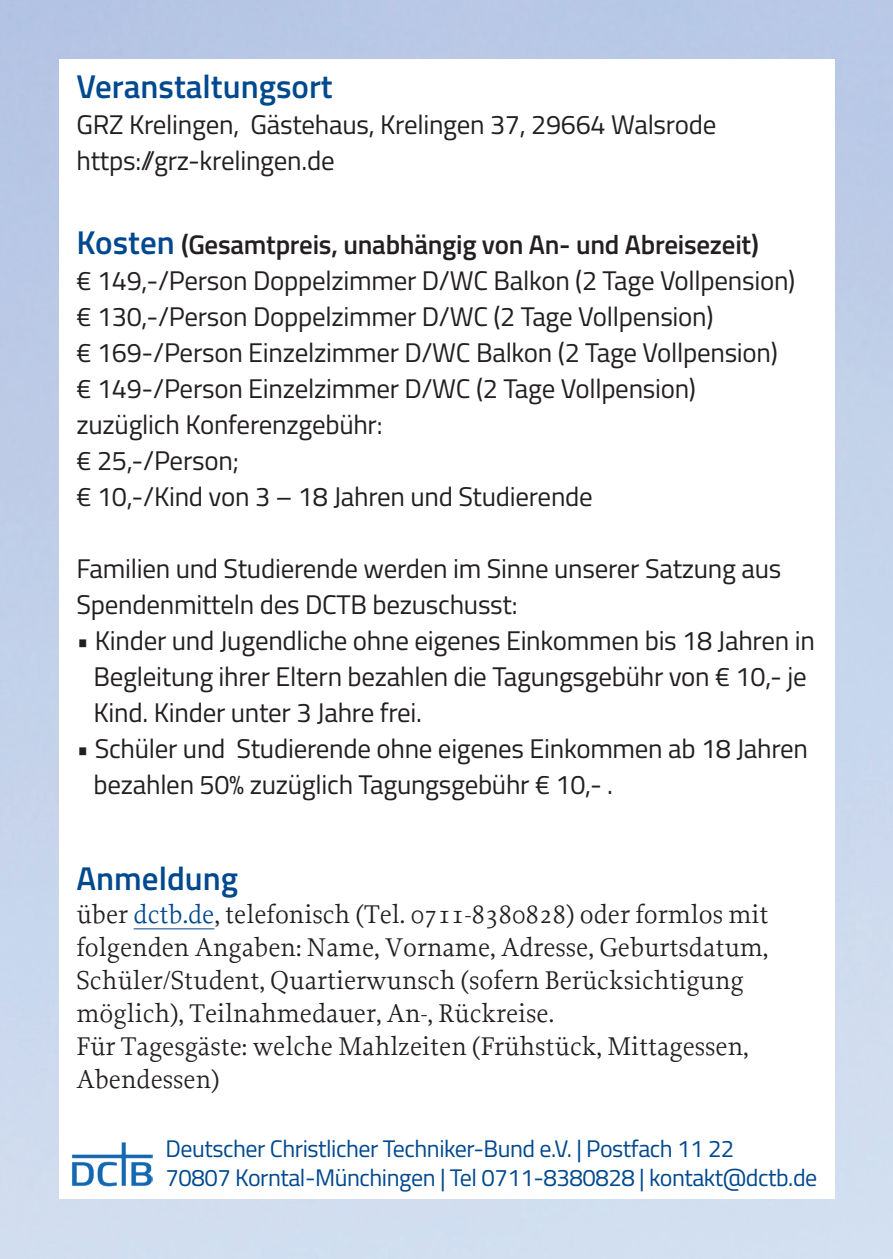
<style>
.page{position:relative;width:893px;height:1259px;background:#fff}
.page>*{position:absolute;margin:0;border:0;box-sizing:border-box;transform-origin:0 0}
.Infospalte_Ü_rb{font:600 33px "Titillium";color:#01498e}
.Infospalte_Text_lb{font:27px/36px "Titillium";letter-spacing:-.01em;color:#231f20}
.Infospalte_Text_rb{font:27px/33px "Proforma";color:#231f20;text-align:justify}
.Fließtext{font:27px/36px "Titillium";letter-spacing:-.01em;color:#231f20}
.Infospalte_Ü_rb-2{font:27px "Titillium";letter-spacing:-.01em;color:#231f20}
.Infospalte_Ü_rb-3{font:600 27px "Titillium";letter-spacing:-.01em;color:#231f20}
.t1{font:24px "Titillium";letter-spacing:-.02em;color:#01498e}
.s1{font-size:33px;color:#01498e}
.s2{color:#01498e}
</style>
<div class="page">
<hr style="left:134px;top:928px;width:80px;height:1px;background:#01498e">
<img style="left:71px;top:1142px;width:81px;height:44px">
<p class="Infospalte_Ü_rb" style="left:77px;top:62px;width:258px">Veranstaltungsort</p>
<p class="Infospalte_Ü_rb-2" style="left:77px;top:105px;width:641px">GRZ Krelingen, Gästehaus, Krelingen 37, 29664 Walsrode</p>
<p class="Infospalte_Ü_rb-2" style="left:77px;top:141px;width:260px">https://grz-krelingen.de</p>
<p class="Infospalte_Ü_rb-3" style="left:77px;top:224px;width:684px"><span class="s1">Kosten</span> (Gesamtpreis, unabhängig von An- und Abreisezeit)</p>
<p class="Infospalte_Text_lb" style="left:77px;top:261px;width:720px">€ 149,-/Person Doppelzimmer D/WC Balkon (2 Tage Vollpension)</p>
<p class="Infospalte_Text_lb" style="left:77px;top:297px;width:638px">€ 130,-/Person Doppelzimmer D/WC (2 Tage Vollpension)</p>
<p class="Infospalte_Text_lb" style="left:77px;top:333px;width:703px">€ 169-/Person Einzelzimmer D/WC Balkon (2 Tage Vollpension)</p>
<p class="Infospalte_Text_lb" style="left:77px;top:369px;width:621px">€ 149-/Person Einzelzimmer D/WC (2 Tage Vollpension)</p>
<p class="Infospalte_Text_lb" style="left:77px;top:405px;width:308px">zuzüglich Konferenzgebühr:</p>
<p class="Infospalte_Text_lb" style="left:77px;top:441px;width:164px">€ 25,-/Person;</p>
<p class="Infospalte_Text_lb" style="left:77px;top:477px;width:518px">€ 10,-/Kind von 3 – 18 Jahren und Studierende</p>
<p class="Infospalte_Text_lb" style="left:77px;top:549px;width:706px">Familien und Studierende werden im Sinne unserer Satzung aus<br>Spendenmitteln des DCTB bezuschusst:</p>
<p class="Fließtext" style="left:94px;top:621px;width:723px;text-indent:-17px">• Kinder und Jugendliche ohne eigenes Einkommen bis 18 Jahren in<br>Begleitung ihrer Eltern bezahlen die Tagungsgebühr von € 10,- je<br>Kind. Kinder unter 3 Jahre frei.</p>
<p class="Infospalte_Text_lb" style="left:94px;top:729px;width:716px;text-indent:-17px">• Schüler und Studierende ohne eigenes Einkommen ab 18 Jahren bezahlen 50% zuzüglich Tagungsgebühr € 10,- .</p>
<p class="Infospalte_Ü_rb" style="left:77px;top:854px;width:163px">Anmeldung</p>
<p class="Infospalte_Text_rb" style="left:77px;top:897px;width:693px">über <span class="s2">dctb.de</span>, telefonisch (Tel. 0711-8380828) oder formlos mit folgenden Angaben: Name, Vorname, Adresse, Geburtsdatum, Schüler/Student, Quartierwunsch (sofern Berücksichtigung</p>
<p class="Infospalte_Text_rb" style="left:77px;top:996px;width:479px">möglich), Teilnahmedauer, An-, Rückreise.</p>
<p class="Infospalte_Text_rb" style="left:77px;top:1029px;width:674px">Für Tagesgäste: welche Mahlzeiten (Frühstück, Mittagessen,<br>Abendessen)</p>
<p class="t1" style="left:165px;top:1131px;width:570px">Deutscher Christlicher Techniker-Bund e.V. | Postfach 11 22</p>
<p class="t1" style="left:165px;top:1160px;width:653px">70807 Korntal-Münchingen | Tel 0711-8380828 | kontakt@dctb.de</p>
</div>
